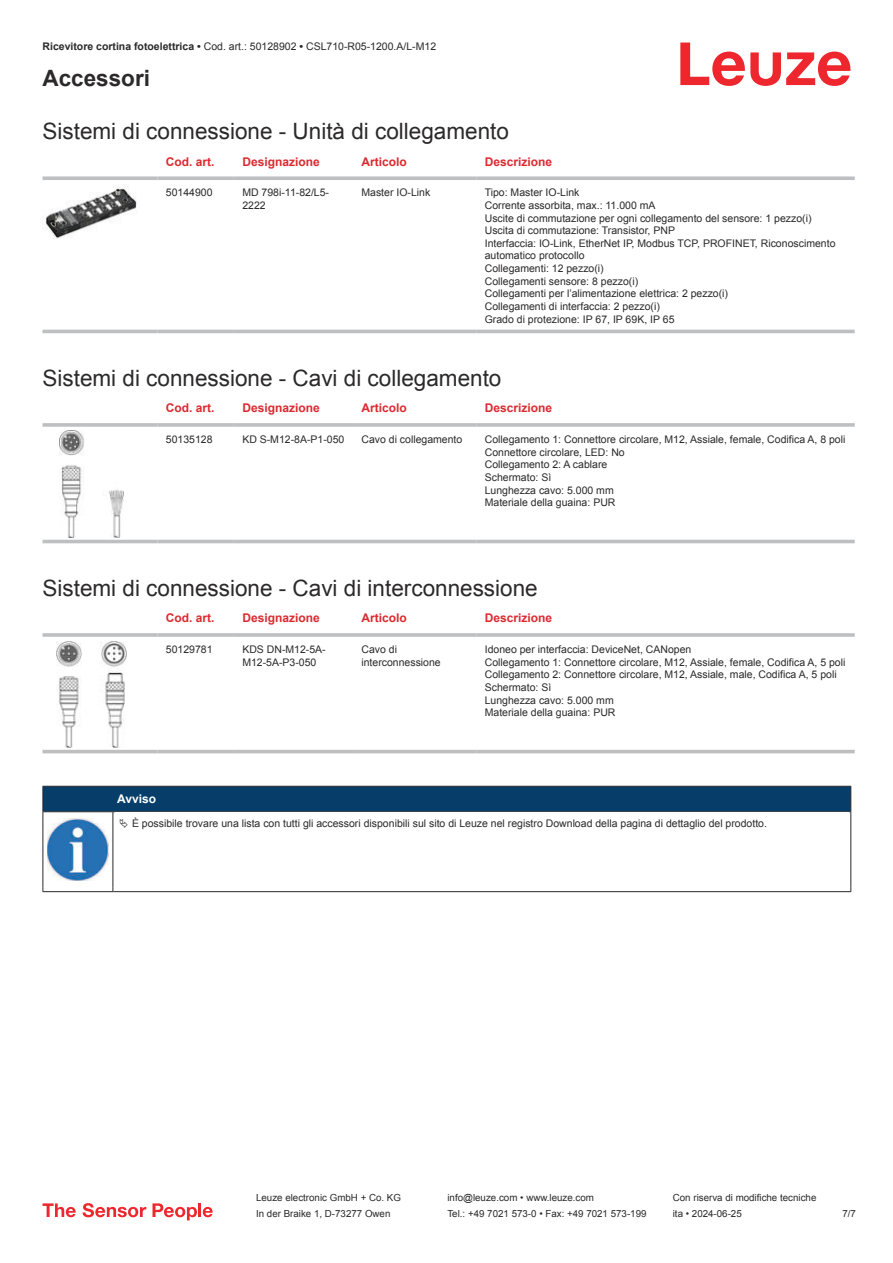
<style>
.page{position:relative;width:893px;height:1263px;background:#fff}
.page>*{position:absolute;margin:0;border:0;box-sizing:border-box;transform-origin:0 0}
.t1{font:22.5px "Arial";color:#2b292a}
.t2{font:700 22.5px "Arial";color:#2b292a}
.t3{font:700 12px "Arial";color:#db2a30}
.t4{font:700 12px "Arial";color:#fff}
.t5{font:10.5px/12.6px "Arial";color:#2b292a}
.t6{font:9.75px "Arial";color:#2b292a}
.s1{font-weight:700}
</style>
<div class="page">
<svg style="left:680px;top:43px;width:170px;height:43px"></svg>
<div style="left:43px;top:329px;width:812px;height:5px;background:#eeefef"></div>
<svg style="left:43px;top:176px;width:114px;height:4px"></svg>
<svg style="left:157px;top:176px;width:77px;height:4px"></svg>
<svg style="left:234px;top:176px;width:119px;height:4px"></svg>
<svg style="left:353px;top:176px;width:123px;height:4px"></svg>
<svg style="left:476px;top:176px;width:379px;height:4px;background:#c4c6c8"></svg>
<hr style="left:43px;top:330px;width:114px;height:3px;background:#bdbfc1">
<hr style="left:157px;top:330px;width:77px;height:3px;background:#bdbfc1">
<hr style="left:234px;top:330px;width:119px;height:3px;background:#bdbfc1">
<hr style="left:353px;top:330px;width:123px;height:3px;background:#bdbfc1">
<hr style="left:476px;top:330px;width:379px;height:3px;background:#bdbfc1">
<img style="left:43px;top:185px;width:94px;height:54px">
<svg style="left:43px;top:430px;width:812px;height:114px"></svg>
<svg style="left:43px;top:423px;width:114px;height:4px"></svg>
<hr style="left:157px;top:423px;width:77px;height:4px;background:#c5c7c9">
<svg style="left:234px;top:423px;width:119px;height:4px"></svg>
<svg style="left:353px;top:423px;width:123px;height:4px"></svg>
<hr style="left:476px;top:423px;width:379px;height:4px;background:#c5c7c9">
<hr style="left:43px;top:540px;width:114px;height:3px;background:#bdbfc1">
<hr style="left:157px;top:540px;width:77px;height:3px;background:#bdbfc1">
<hr style="left:234px;top:540px;width:119px;height:3px;background:#bdbfc1">
<hr style="left:353px;top:540px;width:123px;height:3px;background:#bdbfc1">
<hr style="left:476px;top:540px;width:379px;height:3px;background:#bdbfc1">
<img style="left:59px;top:431px;width:65px;height:106px">
<svg style="left:43px;top:649px;width:812px;height:105px"></svg>
<hr style="left:43px;top:633px;width:114px;height:4px;background:#c3c5c7">
<svg style="left:157px;top:633px;width:77px;height:4px"></svg>
<hr style="left:234px;top:633px;width:119px;height:4px;background:#c4c6c7">
<hr style="left:353px;top:633px;width:123px;height:4px;background:#c3c5c7">
<svg style="left:476px;top:633px;width:379px;height:4px;background:#c3c5c7"></svg>
<hr style="left:43px;top:750px;width:114px;height:3px;background:#bdbfc1">
<hr style="left:157px;top:750px;width:77px;height:3px;background:#bdbfc1">
<hr style="left:234px;top:750px;width:119px;height:3px;background:#bdbfc1">
<hr style="left:353px;top:750px;width:123px;height:3px;background:#bdbfc1">
<hr style="left:476px;top:750px;width:379px;height:3px;background:#bdbfc1">
<img style="left:56px;top:641px;width:70px;height:106px">
<div style="left:43px;top:786px;width:808px;height:26px;background:#063d69"></div>
<hr style="left:113px;top:811px;width:738px;height:1px;background:#2b292a">
<hr style="left:43px;top:812px;width:1px;height:75px;background:#2b292a">
<hr style="left:113px;top:812px;width:1px;height:75px;background:#2b292a">
<hr style="left:850px;top:812px;width:1px;height:75px;background:#2b292a">
<hr style="left:43px;top:891px;width:70px;height:1px;background:#2b292a">
<hr style="left:113px;top:891px;width:738px;height:1px;background:#2b292a">
<img style="left:47px;top:818px;width:61px;height:63px">
<svg style="left:43px;top:1203px;width:33px;height:14px"></svg>
<svg style="left:83px;top:1203px;width:63px;height:14px"></svg>
<svg style="left:153px;top:1203px;width:44px;height:17px"></svg>
<hr style="left:198px;top:1203px;width:3px;height:14px;background:#ed272d">
<svg style="left:203px;top:1207px;width:10px;height:10px"></svg>
<p class="t5" style="left:43px;top:41px;width:395px"><span class="s1">Ricevitore cortina fotoelettrica •</span> Cod. art.: 50128902 <span class="s1">•</span> CSL710-R05-1200.A/L-M12</p>
<h1 class="t2" style="left:43px;top:70px;width:109px">Accessori</h1>
<h1 class="t1" style="left:43px;top:123px;width:468px">Sistemi di connessione - Unità di collegamento</h1>
<p class="t3" style="left:166px;top:157px;width:50px">Cod. art.</p>
<p class="t3" style="left:242px;top:157px;width:79px">Designazione</p>
<p class="t3" style="left:361px;top:157px;width:47px">Articolo</p>
<p class="t3" style="left:485px;top:157px;width:69px">Descrizione</p>
<p class="t5" style="left:166px;top:187px;width:48px">50144900</p>
<p class="t5" style="left:242px;top:187px;width:88px">MD 798i-11-82/L5-<br>2222</p>
<p class="t5" style="left:361px;top:187px;width:70px">Master IO-Link</p>
<p class="t5" style="left:485px;top:187px;width:352px">Tipo: Master IO-Link<br>Corrente assorbita, max.: 11.000 mA<br>Uscite di commutazione per ogni collegamento del sensore: 1 pezzo(i)<br>Uscita di commutazione: Transistor, PNP<br>Interfaccia: IO-Link, EtherNet IP, Modbus TCP, PROFINET, Riconoscimento automatico protocollo<br>Collegamenti: 12 pezzo(i)<br>Collegamenti sensore: 8 pezzo(i)<br>Collegamenti per l’alimentazione elettrica: 2 pezzo(i)<br>Collegamenti di interfaccia: 2 pezzo(i)<br>Grado di protezione: IP 67, IP 69K, IP 65</p>
<h1 class="t1" style="left:43px;top:370px;width:460px">Sistemi di connessione - Cavi di collegamento</h1>
<p class="t3" style="left:166px;top:403px;width:50px">Cod. art.</p>
<p class="t3" style="left:242px;top:403px;width:79px">Designazione</p>
<p class="t3" style="left:361px;top:403px;width:47px">Articolo</p>
<p class="t3" style="left:485px;top:403px;width:69px">Descrizione</p>
<p class="t5" style="left:166px;top:434px;width:48px">50135128</p>
<p class="t5" style="left:242px;top:434px;width:104px">KD S-M12-8A-P1- 050</p>
<p class="t5" style="left:361px;top:434px;width:102px">Cavo di collegamento</p>
<p class="t5" style="left:485px;top:434px;width:362px">Collegamento 1: Connettore circolare, M12, Assiale, female, Codifica A, 8 poli Connettore circolare, LED: No<br>Collegamento 2: A cablare<br>Schermato: Sì<br>Lunghezza cavo: 5.000 mm<br>Materiale della guaina: PUR</p>
<h1 class="t1" style="left:43px;top:580px;width:497px">Sistemi di connessione - Cavi di interconnessione</h1>
<p class="t3" style="left:166px;top:614px;width:50px">Cod. art.</p>
<p class="t3" style="left:242px;top:614px;width:79px">Designazione</p>
<p class="t3" style="left:361px;top:614px;width:47px">Articolo</p>
<p class="t3" style="left:485px;top:614px;width:69px">Descrizione</p>
<p class="t5" style="left:166px;top:644px;width:48px">50129781</p>
<p class="t5" style="left:242px;top:644px;width:85px">KDS DN-M12-5A-<br>M12-5A-P3-050</p>
<p class="t5" style="left:361px;top:644px;width:81px">Cavo di interconnessione</p>
<p class="t5" style="left:485px;top:644px;width:362px">Idoneo per interfaccia: DeviceNet, CANopen<br>Collegamento 1: Connettore circolare, M12, Assiale, female, Codifica A, 5 poli Collegamento 2: Connettore circolare, M12, Assiale, male, Codifica A, 5 poli Schermato: Sì<br>Lunghezza cavo: 5.000 mm<br>Materiale della guaina: PUR</p>
<p class="t4" style="left:117px;top:794px;width:40px">Avviso</p>
<p class="t5" style="left:132px;top:817px;width:636px">È possibile trovare una lista con tutti gli accessori disponibili sul sito di Leuze nel registro Download della pagina di dettaglio del prodotto.</p>
<p class="t6" style="left:256px;top:1194px;width:146px">Leuze electronic GmbH + Co. KG</p>
<p class="t6" style="left:447px;top:1194px;width:148px">info@leuze.com • www.leuze.com</p>
<p class="t6" style="left:673px;top:1194px;width:145px">Con riserva di modifiche tecniche</p>
<p class="t6" style="left:256px;top:1210px;width:136px">In der Braike 1, D-73277 Owen</p>
<p class="t6" style="left:447px;top:1210px;width:201px">Tel.: +49 7021 573-0 • Fax: +49 7021 573-199</p>
<p class="t6" style="left:673px;top:1210px;width:70px">ita • 2024-06-25</p>
<p class="t6" style="left:842px;top:1210px;width:15px">7 /7</p>
</div>
